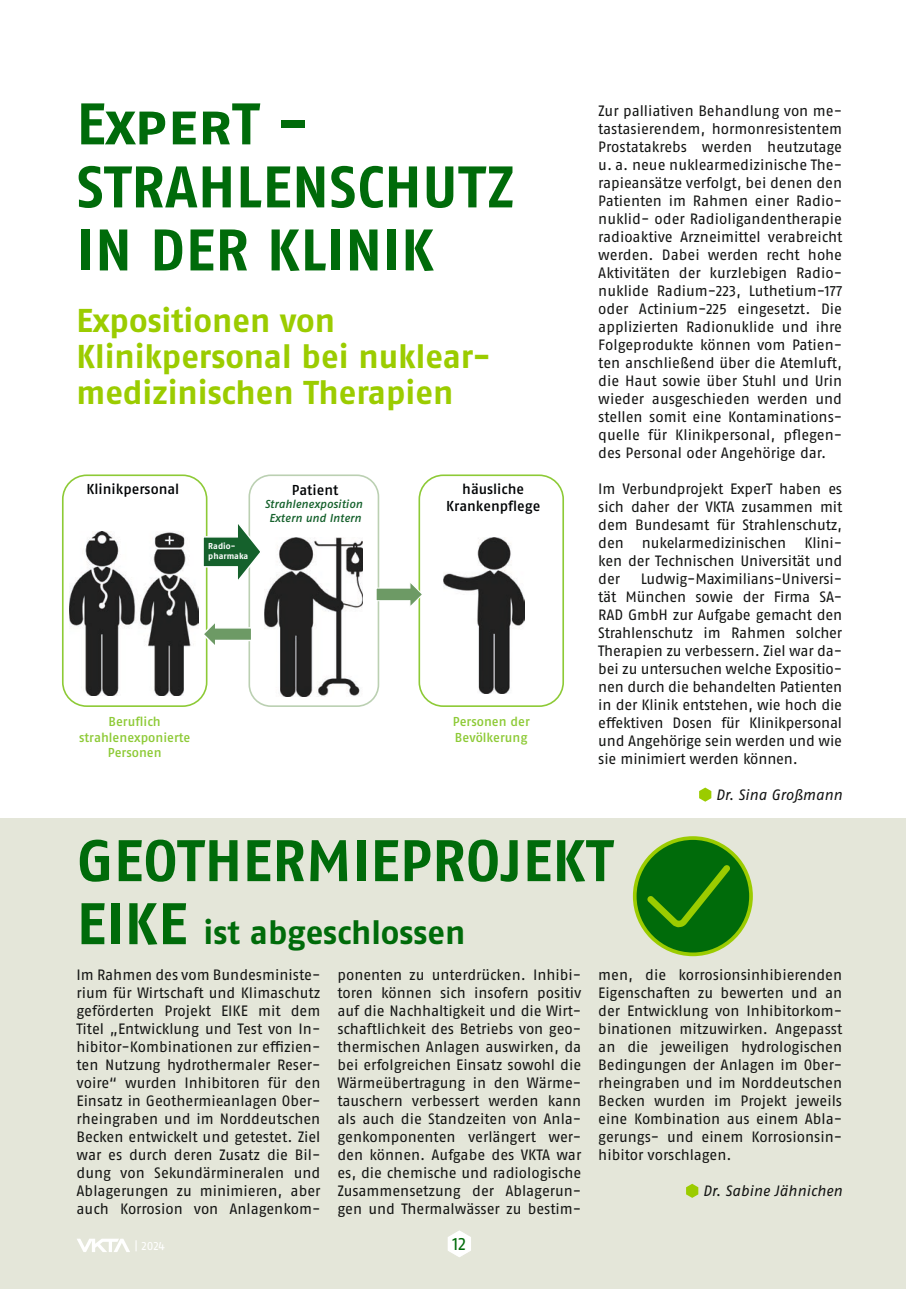
<style>
.page{position:relative;width:906px;height:1289px;background:#fff}
.page>*{position:absolute;margin:0;border:0;box-sizing:border-box;transform-origin:0 0}
.t1{font:700 58.5px/63px "Fago Pro";letter-spacing:.01em;color:#006b0a}
.t2{font:700 33px/36px "Fago Pro";color:#9bcc00}
.t3{font:700 33px "Fago Pro";color:#006b0a}
.t4{font:18px "Fago Pro";color:#006b0a}
.t5{font:15px/18px "Fago Pro";letter-spacing:-.005em;color:#131413;text-align:justify}
.t6{font:italic 15px "Fago Pro";color:#131413}
.t7{font:500 14.4px/17.2px "Fago Pro";color:#010305;text-align:center}
.t8{font:500 12.9px/15.5px "Fago Pro";color:#8dca36;text-align:center}
.t9{font:12px "Fago Pro";color:#fff}
.t10{font:italic 500 11.55px/13.6px "Fago Pro";color:#15612c;text-align:center}
.t11{font:700 8.7px/10.6px "Fago Pro";color:#fff}
</style>
<div class="page">
<div style="left:0;top:818px;width:906px;height:470px;background:#e4e6d9"></div>
<svg style="left:699px;top:787px;width:12px;height:14px"></svg>
<svg style="left:686px;top:1183px;width:12px;height:14px"></svg>
<div style="left:635px;top:838px;width:116px;height:116px;background:#006b0a;border-radius:50%"></div>
<div style="left:633px;top:836px;width:120px;height:120px;border:4px solid #9bcc00;border-radius:50%"></div>
<svg style="left:647px;top:865px;width:83px;height:62px"></svg>
<div style="left:62px;top:474px;width:145px;height:233px;border:2px solid #8dca36;border-radius:24px"></div>
<div style="left:418px;top:474px;width:146px;height:233px;border:2px solid #8dca36;border-radius:24px"></div>
<svg style="left:201px;top:474px;width:222px;height:233px"></svg>
<img style="left:69px;top:531px;width:130px;height:164px">
<img style="left:265px;top:537px;width:98px;height:159px">
<img style="left:443px;top:538px;width:82px;height:155px">
<svg style="left:447px;top:1230px;width:24px;height:27px"></svg>
<svg style="left:77px;top:1238px;width:53px;height:13px"></svg>
<h1 class="t1" style="left:77px;top:92px;width:439px">ExperT -<br>STRAHLENSCHUTZ<br>IN DER KLINIK</h1>
<h2 class="t2" style="left:77px;top:302px;width:416px">Expositionen von<br>Klinikpersonal bei nuklear&shy;medizinischen Therapien</h2>
<p class="t7" style="left:87px;top:480px;width:94px">Klinikpersonal</p>
<p class="t7" style="left:292px;top:481px;width:48px">Patient</p>
<p class="t7" style="left:446px;top:480px;width:96px">häusliche<br>Krankenpflege</p>
<p class="t10" style="left:265px;top:497px;width:99px">Strahlenexposition<br>Extern und Intern</p>
<p class="t11" style="left:208px;top:540px;width:42px">Radio&shy;pharmaka</p>
<p class="t8" style="left:79px;top:713px;width:113px">Beruflich strahlenexponierte<br>Personen</p>
<p class="t8" style="left:453px;top:713px;width:78px;line-height:15.9px;text-align:left">Personen der<br>Bevölkerung</p>
<p class="t5" style="left:598px;top:102px;width:245px">Zur palliativen Behandlung von me&shy;tastasierendem, hormonresistentem Prostatakrebs werden heutzutage u. a. neue nuklearmedizinische The&shy;rapieansätze verfolgt, bei denen den Patienten im Rahmen einer Radio&shy;nuklid- oder Radioligandentherapie radioaktive Arzneimittel verabreicht werden. Dabei werden recht hohe Aktivitäten der kurzlebigen Radio&shy;nuklide Radium-223, Luthetium-177 oder Actinium-225 eingesetzt. Die applizierten Radionuklide und ihre Folgeprodukte können vom Patien&shy;ten anschließend über die Atemluft, die Haut sowie über Stuhl und Urin wieder ausgeschieden werden und stellen somit eine Kontaminations&shy;quelle für Klinikpersonal, pflegen&shy;des Personal oder Angehörige dar.</p>
<p class="t5" style="left:598px;top:480px;width:245px">Im Verbundprojekt ExperT haben es sich daher der VKTA zusammen mit dem Bundesamt für Strahlenschutz, den nukelarmedizinischen Klini&shy;ken der Technischen Universität und der</p>
<p class="t5" style="left:598px;top:570px;width:245px;text-indent:42px">Ludwig-Maximilians-Universi&shy;tät München sowie der Firma SA-RAD GmbH zur Aufgabe gemacht den Strahlenschutz im Rahmen solcher Therapien zu verbessern. Ziel war da&shy;bei zu untersuchen welche Expositio&shy;nen durch die behandelten Patienten in der Klinik entstehen, wie hoch die effektiven Dosen für Klinikpersonal und Angehörige sein werden und wie sie minimiert werden können.</p>
<p class="t6" style="left:715px;top:786px;width:128px">Dr. Sina Großmann</p>
<h1 class="t1" style="left:77px;top:829px;width:539px">GEOTHERMIEPROJEKT<br>EIKE</h1>
<h2 class="t3" style="left:203px;top:912px;width:263px">ist abgeschlossen</h2>
<p class="t5" style="left:77px;top:966px;width:245px">Im Rahmen des vom Bundesministe&shy;rium für Wirtschaft und Klimaschutz geförderten Projekt EIKE mit dem Titel „Entwicklung und Test von In&shy;hibitor-Kombinationen zur effizien&shy;ten Nutzung hydrothermaler Reser&shy;voire“ wurden Inhibitoren für den Einsatz in Geothermieanlagen Ober&shy;rheingraben und im Norddeutschen Becken entwickelt und getestet. Ziel war es durch deren Zusatz die Bil&shy;dung von Sekundärmineralen und Ablagerungen zu minimieren, aber auch Korrosion von Anlagenkom-</p>
<p class="t5" style="left:337px;top:966px;width:245px">ponenten zu unterdrücken. Inhibi&shy;toren können sich insofern positiv auf die Nachhaltigkeit und die Wirt&shy;schaftlichkeit des Betriebs von geo&shy;thermischen Anlagen auswirken, da bei erfolgreichen Einsatz sowohl die Wärmeübertragung in den Wärme&shy;tauschern verbessert werden kann als auch die Standzeiten von Anla&shy;genkomponenten verlängert wer&shy;den können. Aufgabe des VKTA war es, die chemische und radiologische Zusammensetzung der Ablagerun&shy;gen und Thermalwässer zu bestim-</p>
<p class="t5" style="left:598px;top:966px;width:245px">men, die korrosionsinhibierenden Eigenschaften zu bewerten und an der Entwicklung von Inhibitorkom&shy;binationen mitzuwirken. Angepasst an die jeweiligen hydrologischen Bedingungen der Anlagen im Ober&shy;rheingraben und im Norddeutschen Becken wurden im Projekt jeweils eine Kombination aus einem Abla&shy;gerungs- und einem Korrosionsin&shy;hibitor vorschlagen.</p>
<p class="t6" style="left:702px;top:1182px;width:141px">Dr. Sabine Jähnichen</p>
<p class="t9" style="left:134px;top:1238px;width:32px">| 2024</p>
<p class="t4" style="left:452px;top:1232px;width:15px">12</p>
</div>
